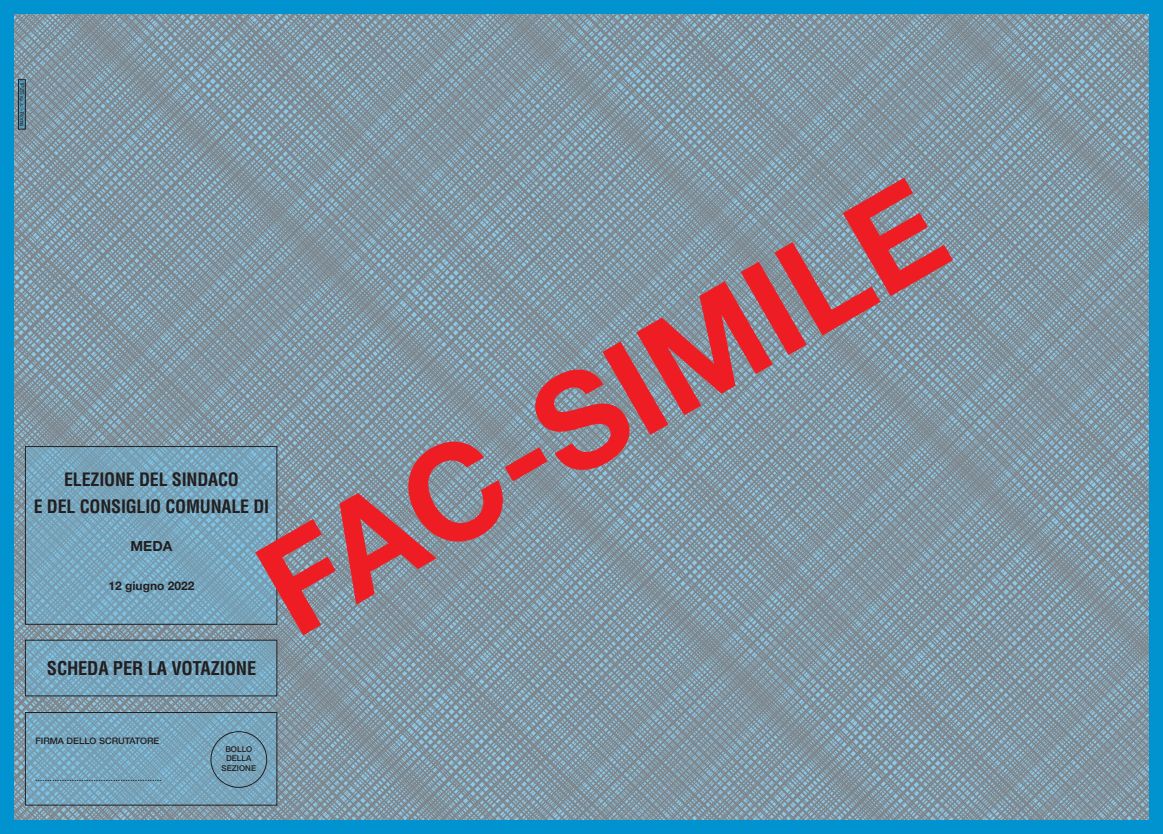
<style>
.page{position:relative;width:1163px;height:834px;background:#fff}
.page>*{position:absolute;margin:0;border:0;box-sizing:border-box;transform-origin:0 0}
.t1{font:700 134px "Helvetica Neue";color:#ee1d23}
.t2{font:700 condensed 18.5px "Helvetica LT Std";letter-spacing:-.01em;color:#231f20}
.t3{font:700 condensed 18px/27px "Helvetica LT Std";letter-spacing:-.01em;color:#231f20;text-align:center}
.t4{font:700 14px "Helvetica Neue LT Std";color:#231f20}
.t5{font:700 12px "Helvetica Neue LT Std";color:#231f20}
.t6{font:500 9px "Helvetica Neue LT Std";color:#231f20}
.t7{font:500 8px/9.6px "Helvetica Neue LT Std";color:#231f20;text-align:center}
.t8{font:700 7px "Helvetica Neue LT Std";color:#231f20}
.t9{font:5.5px "Helvetica Neue LT Std";color:#231f20}
.s1{font-size:4px}
</style>
<div class="page">
<div style="left:0;top:0;width:1162px;height:833px;background:#0093d0"></div>
<img style="left:14px;top:14px;width:1134px;height:805px">
<svg style="left:27px;top:641px;width:248px;height:53px;background:#78a7be"></svg>
<div style="left:25px;top:639px;width:252px;height:57px;border:1px solid #231f20"></div>
<svg style="left:27px;top:713px;width:248px;height:90px;background:#78a5bd"></svg>
<div style="left:25px;top:711px;width:252px;height:94px;border:1px solid #231f20"></div>
<svg style="left:20px;top:81px;width:4px;height:46px"></svg>
<div style="left:18px;top:79px;width:8px;height:50px;border:1px solid #231f20"></div>
<svg style="left:27px;top:448px;width:248px;height:174px;background:#78a6be"></svg>
<div style="left:25px;top:446px;width:252px;height:178px;border:1px solid #231f20"></div>
<div style="left:210px;top:731px;width:57px;height:56px;border:1px solid #231f20;border-radius:50%"></div>
<p class="t9" style="left:25px;top:83px;width:45px;rotate:90deg">IPZS <span class="s1">S.p.A.</span> - Roma</p>
<h1 class="t1" style="left:230px;top:526px;width:765px;rotate:-30deg">FAC-SIMILE</h1>
<h3 class="t3" style="left:34px;top:466px;width:237px">ELEZIONE DEL SINDACO<br>E DEL CONSIGLIO COMUNALE DI</h3>
<h3 class="t4" style="left:131px;top:537px;width:43px">MEDA</h3>
<h3 class="t5" style="left:108px;top:578px;width:88px">12 giugno 2022</h3>
<h2 class="t2" style="left:47px;top:656px;width:211px">SCHEDA PER LA VOTAZIONE</h2>
<p class="t6" style="left:35px;top:735px;width:125px">FIRMA DELLO SCRUTATORE</p>
<p class="t8" style="left:35px;top:774px;width:128px">....................................................</p>
<p class="t7" style="left:222px;top:743px;width:36px">BOLLO<br>DELLA<br>SEZIONE</p>
</div>
